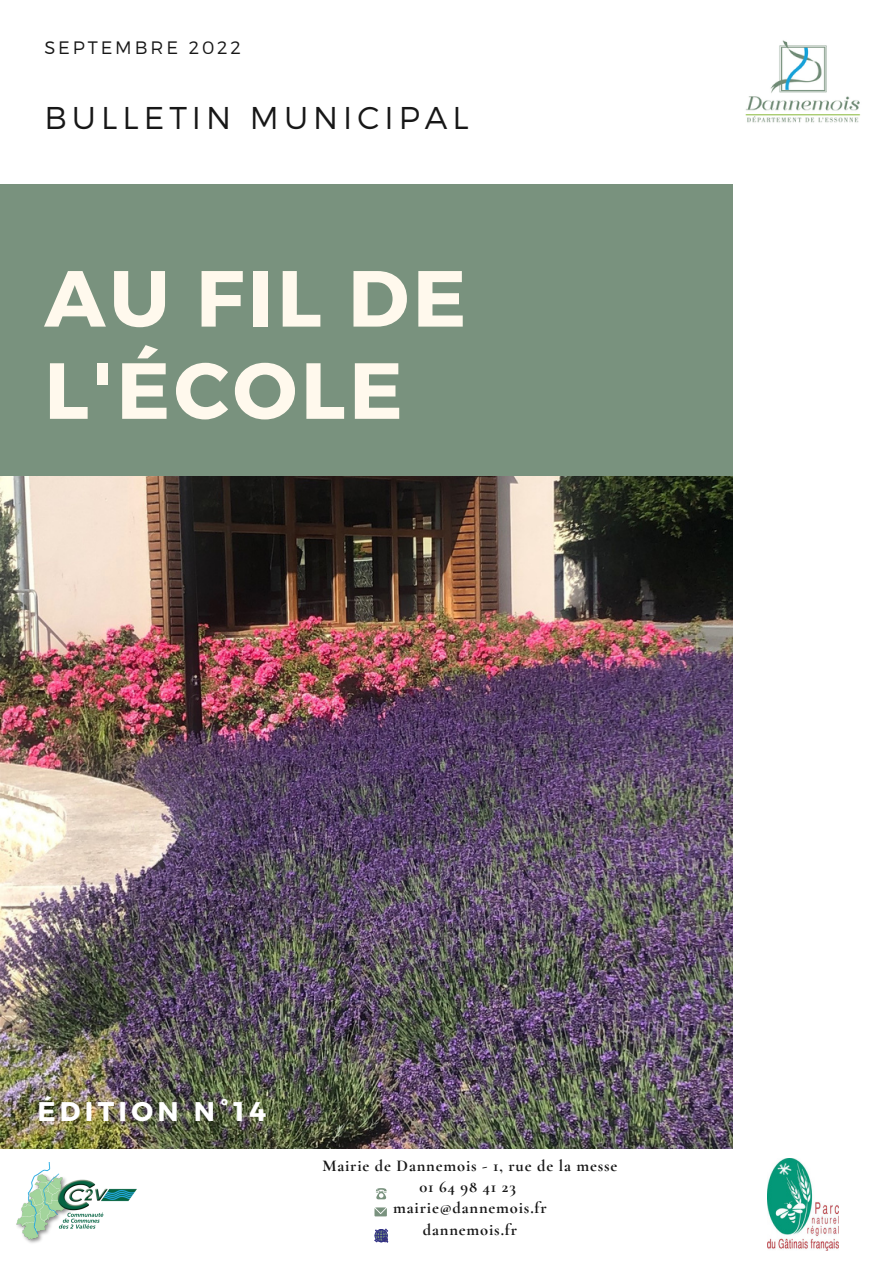
<style>
.page{position:relative;width:893px;height:1264px;background:#fff}
.page>*{position:absolute;margin:0;border:0;box-sizing:border-box;transform-origin:0 0}
.t1{font:700 79.35px/92.1px "Montserrat";letter-spacing:.05em;color:#fff9ed}
.t2{font:300 31.5px "Montserrat";letter-spacing:.16em;color:#171717}
.t3{font:700 27px "Montserrat";letter-spacing:.16em;color:#fff}
.t4{font:300 18px "Montserrat";letter-spacing:.16em;color:#171717}
.t5{font:700 16.5px/21.3px "Cormorant Garamond";letter-spacing:.05em;color:#171717;text-align:center}
</style>
<div class="page">
<div style="left:0;top:184px;width:732px;height:297px;background:#79927e"></div>
<svg style="left:376px;top:1188px;width:11px;height:11px"></svg>
<svg style="left:374px;top:1207px;width:13px;height:9px"></svg>
<svg style="left:374px;top:1228px;width:14px;height:14px"></svg>
<img style="left:745px;top:40px;width:116px;height:83px">
<img style="left:767px;top:1158px;width:71px;height:92px">
<img style="left:0;top:476px;width:732px;height:672px">
<img style="left:16px;top:1162px;width:120px;height:81px">
<p class="t4" style="left:44px;top:36px;width:198px">SEPTEMBRE 2022</p>
<h2 class="t2" style="left:44px;top:97px;width:426px">BULLETIN MUNICIPAL</h2>
<h1 class="t1" style="left:44px;top:248px;width:423px">AU FIL DE<br>L'ÉCOLE</h1>
<h3 class="t3" style="left:37px;top:1093px;width:230px">ÉDITION N°14</h3>
<p class="t5" style="left:322px;top:1154px;width:296px">Mairie de Dannemois - 1, rue de la messe<br>01 64 98 41 23<br>mairie@dannemois.fr<br>dannemois.fr</p>
</div>
